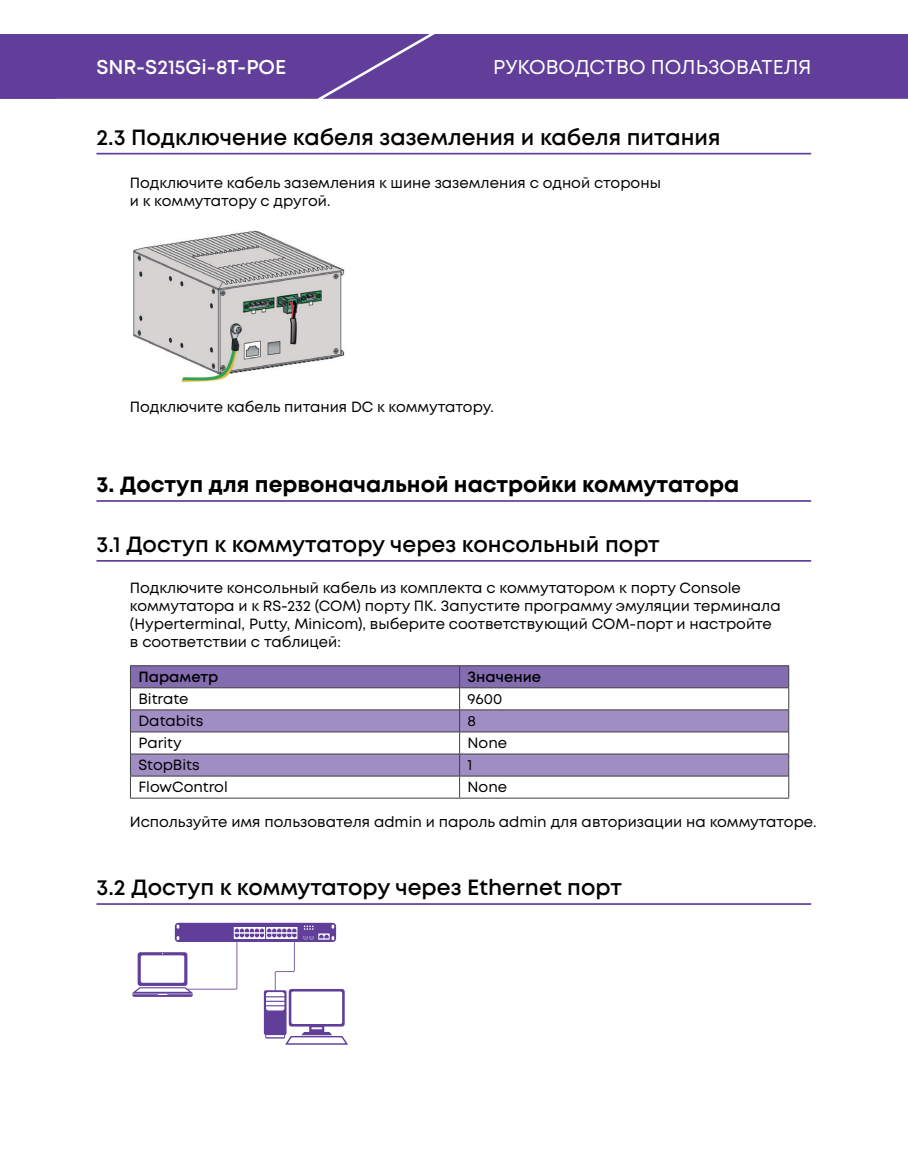
<style>
.page{position:relative;width:908px;height:1168px;background:#fff}
.page>*{position:absolute;margin:0;border:0;box-sizing:border-box;transform-origin:0 0}
.t1{font:600 22px "Mont";color:#000002}
.t2{font:700 22px "Mont";color:#000002}
.t3{font:20px "Mont";color:#fff}
.t4{font:600 20px "Mont";color:#fff}
.t5{font:14.8px/17.8px "Mont";color:#000002}
.t6{font:600 14.8px "Mont";color:#000002}
</style>
<div class="page">
<div style="left:0;top:34px;width:907px;height:65px;background:#603e99"></div>
<hr style="left:96px;top:153px;width:714px;height:1px;background:#603e99">
<img style="left:133px;top:230px;width:212px;height:153px">
<hr style="left:96px;top:500px;width:714px;height:2px;background:#603e99">
<hr style="left:96px;top:560px;width:714px;height:2px;background:#603e99">
<hr style="left:130px;top:665px;width:329px;height:1px;background:#3e3e3f">
<hr style="left:459px;top:665px;width:329px;height:1px;background:#3e3e3f">
<svg style="left:130px;top:666px;width:659px;height:132px"></svg>
<hr style="left:459px;top:776px;width:329px;height:1px;background:#3e3e3f">
<hr style="left:130px;top:798px;width:329px;height:1px;background:#3e3e3f">
<hr style="left:459px;top:798px;width:329px;height:1px;background:#3e3e3f">
<hr style="left:96px;top:903px;width:714px;height:2px;background:#603e99">
<svg style="left:132px;top:923px;width:215px;height:122px"></svg>
<p class="t4" style="left:96px;top:54px;width:191px">SNR-S215Gi-8T-POE</p>
<p class="t3" style="left:493px;top:54px;width:319px">РУКОВОДСТВО ПОЛЬЗОВАТЕЛЯ</p>
<p class="t1" style="left:96px;top:123px;width:625px">2.3 Подключение кабеля заземления и кабеля питания</p>
<p class="t5" style="left:130px;top:174px;width:532px">Подключите кабель заземления к шине заземления с одной стороны</p>
<p class="t5" style="left:130px;top:192px;width:202px">и к коммутатору с другой.</p>
<p class="t5" style="left:130px;top:398px;width:365px">Подключите кабель питания DC к коммутатору.</p>
<p class="t2" style="left:96px;top:470px;width:644px">3. Доступ для первоначальной настройки коммутатора</p>
<p class="t1" style="left:96px;top:530px;width:564px">3.1 Доступ к коммутатору через консольный порт</p>
<p class="t5" style="left:130px;top:579px;width:652px">Подключите консольный кабель из комплекта с коммутатором к порту Console коммутатора и к RS-232 (COM) порту ПК. Запустите программу эмуляции терминала (Hyperterminal, Putty, Minicom), выберите соответствующий COM-порт и настройте в соответствии с таблицей:</p>
<p class="t6" style="left:138px;top:667px;width:81px">Параметр</p>
<p class="t6" style="left:467px;top:667px;width:75px">Значение</p>
<p class="t5" style="left:138px;top:690px;width:52px">Bitrate</p>
<p class="t5" style="left:467px;top:690px;width:36px">9600</p>
<p class="t5" style="left:138px;top:712px;width:66px">Databits</p>
<p class="t5" style="left:467px;top:712px;width:10px">8</p>
<p class="t5" style="left:138px;top:734px;width:45px">Parity</p>
<p class="t5" style="left:467px;top:734px;width:41px">None</p>
<p class="t5" style="left:138px;top:756px;width:63px">StopBits</p>
<p class="t5" style="left:467px;top:756px;width:6px">1</p>
<p class="t5" style="left:138px;top:778px;width:91px">FlowControl</p>
<p class="t5" style="left:467px;top:778px;width:41px">None</p>
<p class="t5" style="left:130px;top:813px;width:687px">Используйте имя пользователя admin и пароль admin для авторизации на коммутаторе.</p>
<p class="t1" style="left:96px;top:873px;width:526px">3.2 Доступ к коммутатору через Ethernet порт</p>
</div>
